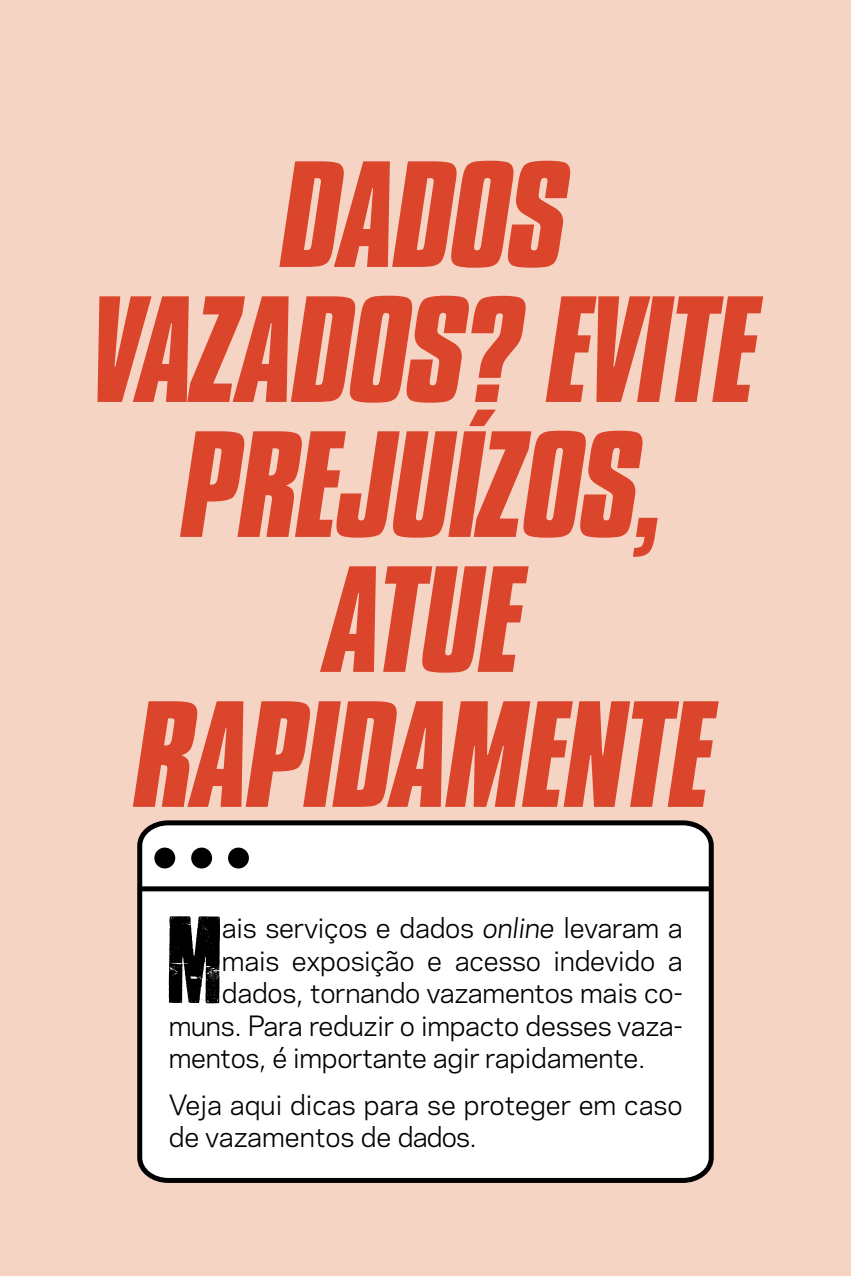
<style>
.page{position:relative;width:851px;height:1276px;background:#fff}
.page>*{position:absolute;margin:0;border:0;box-sizing:border-box;transform-origin:0 0}
.t1{font:italic 700 130px/135px "Compacta BT";letter-spacing:-.02em;color:#da452c;text-align:center}
.t2{font:103.25px "Cross Town";color:#000}
.t3{font:26.25px/32.5px "Galaxie Polaris";letter-spacing:-.01em;color:#000}
.s1{font-style:italic}
</style>
<div class="page">
<div style="left:0;top:0;width:850px;height:1276px;background:#f6d4c4"></div>
<div style="left:137px;top:820px;width:577px;height:363px;background:#fff"></div>
<div style="left:141px;top:886px;width:569px;height:5px;background:#000"></div>
<div style="left:154px;top:847px;width:21px;height:21px;background:#000;border-radius:50%"></div>
<div style="left:191px;top:847px;width:21px;height:21px;background:#000;border-radius:50%"></div>
<div style="left:228px;top:847px;width:21px;height:21px;background:#000;border-radius:50%"></div>
<h1 class="t1" style="left:91px;top:149px;width:669px">DADOS<br>VAZADOS? EVITE<br>PREJUÍZOS,<br>ATUE<br>RAPIDAMENTE</h1>
<h2 class="t2" style="left:169px;top:915px;width:56px">M</h2>
<p class="t3" style="left:222px;top:910px;width:462px">ais serviços e dados <span class="s1">online</span> levaram a</p>
<p class="t3" style="left:222px;top:942px;width:462px">mais exposição e acesso indevido a</p>
<p class="t3" style="left:222px;top:975px;width:462px">dados, tornando vazamentos mais co-</p>
<p class="t3" style="left:169px;top:1007px;width:515px">muns. Para reduzir o impacto desses vaza-</p>
<p class="t3" style="left:169px;top:1040px;width:478px">mentos, é importante agir rapidamente.</p>
<p class="t3" style="left:169px;top:1087px;width:515px">Veja aqui dicas para se proteger em caso de vazamentos de dados.</p>
</div>
